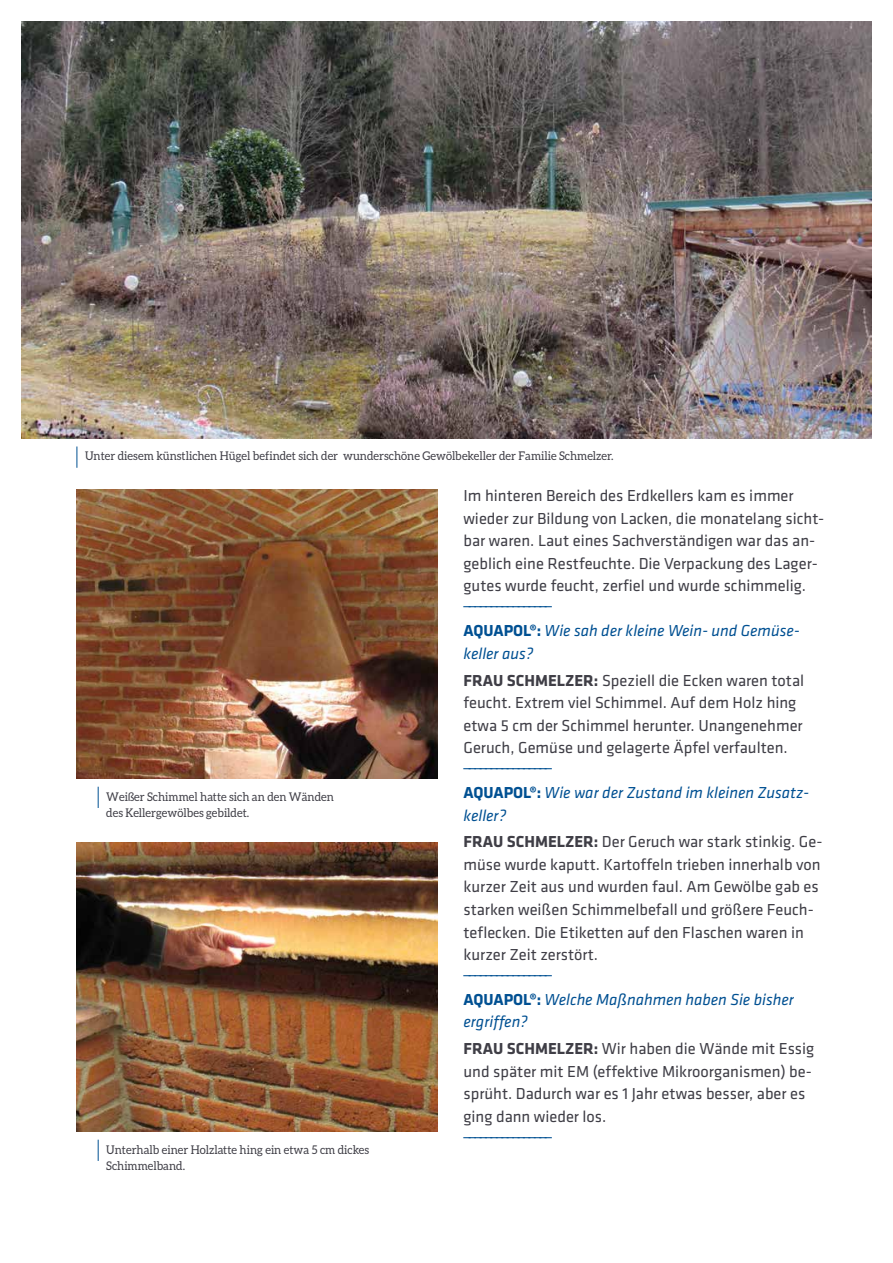
<style>
.page{position:relative;width:893px;height:1263px;background:#fff}
.page>*{position:absolute;margin:0;border:0;box-sizing:border-box;transform-origin:0 0}
.t1{font:16.5px/22.5px "Klavika";color:#3f3e46}
.t2{font:italic 16.5px/30px "Klavika";color:#005092}
.t3{font:500 16.5px "Klavika";color:#005092}
.t4{font:12px/16.5px "Aleo";color:#3f3e46;scale:.95 1}
.s1{font-weight:500;font-style:normal}
.s2{font-weight:700;font-style:normal}
.s3{font-style:italic;color:#005092}
.s4{font-weight:700}
</style>
<div class="page">
<img style="left:21px;top:21px;width:851px;height:417px">
<svg style="left:77px;top:446px;width:1px;height:22px"></svg>
<img style="left:77px;top:842px;width:361px;height:289px">
<img style="left:77px;top:489px;width:361px;height:289px">
<svg style="left:98px;top:1140px;width:1px;height:21px"></svg>
<svg style="left:98px;top:787px;width:1px;height:21px"></svg>
<p class="t4" style="left:85px;top:448px;width:558px">Unter diesem künstlichen Hügel befindet sich der wunderschöne Gewölbekeller der Familie Schmelzer.</p>
<p class="t4" style="left:106px;top:788px;width:241px">Weißer Schimmel hatte sich an den Wänden des Kellergewölbes gebildet.</p>
<p class="t4" style="left:106px;top:1141px;width:278px">Unterhalb einer Holzlatte hing ein etwa 5 cm dickes<br>Schimmelband.</p>
<p class="t1" style="left:463px;top:484px;width:362px">Im hinteren Bereich des Erdkellers kam es immer wieder zur Bildung von Lacken, die monatelang sicht&shy;bar waren. Laut eines Sachverständigen war das an&shy;geblich eine Restfeuchte. Die Verpackung des Lager&shy;gutes wurde feucht, zerfiel und wurde schimmelig.</p>
<p class="t2" style="left:463px;top:586px;width:336px"><span class="s1">________________<br></span><span class="s2">AQUAPOL®:</span> Wie sah der kleine Wein- und Gemüse-</p>
<p class="t1" style="left:463px;top:640px;width:342px;line-height:26.7px"><span class="s3">keller aus?<br></span><span class="s4">FRAU SCHMELZER:</span> Speziell die Ecken waren total</p>
<p class="t1" style="left:463px;top:691px;width:341px">feucht. Extrem viel Schimmel. Auf dem Holz hing etwa 5 cm der Schimmel herunter. Unangenehmer<br>Geruch, Gemüse und gelagerte Äpfel verfaulten.</p>
<p class="t2" style="left:463px;top:747px;width:347px"><span class="s1">________________<br></span><span class="s2">AQUAPOL®:</span> Wie war der Zustand im kleinen Zusatz-</p>
<p class="t1" style="left:463px;top:801px;width:361px;line-height:26.7px"><span class="s3">keller?<br></span><span class="s4">FRAU SCHMELZER:</span> Der Geruch war stark stinkig. Ge-</p>
<p class="t1" style="left:463px;top:853px;width:359px">müse wurde kaputt. Kartoffeln trieben innerhalb von kurzer Zeit aus und wurden faul. Am Gewölbe gab es starken weißen Schimmelbefall und größere Feuch&shy;teflecken. Die Etiketten auf den Flaschen waren in kurzer Zeit zerstört.</p>
<p class="t2" style="left:463px;top:954px;width:332px"><span class="s1">________________<br></span><span class="s2">AQUAPOL®:</span> Welche Maßnahmen haben Sie bisher</p>
<p class="t1" style="left:463px;top:1008px;width:352px;line-height:26.7px"><span class="s3">ergriffen?<br></span><span class="s4">FRAU SCHMELZER:</span> Wir haben die Wände mit Essig</p>
<p class="t1" style="left:463px;top:1059px;width:350px">und später mit EM (effektive Mikroorganismen) be&shy;sprüht. Dadurch war es 1 Jahr etwas besser, aber es ging dann wieder los.</p>
<p class="t3" style="left:463px;top:1120px;width:90px">________________</p>
</div>
